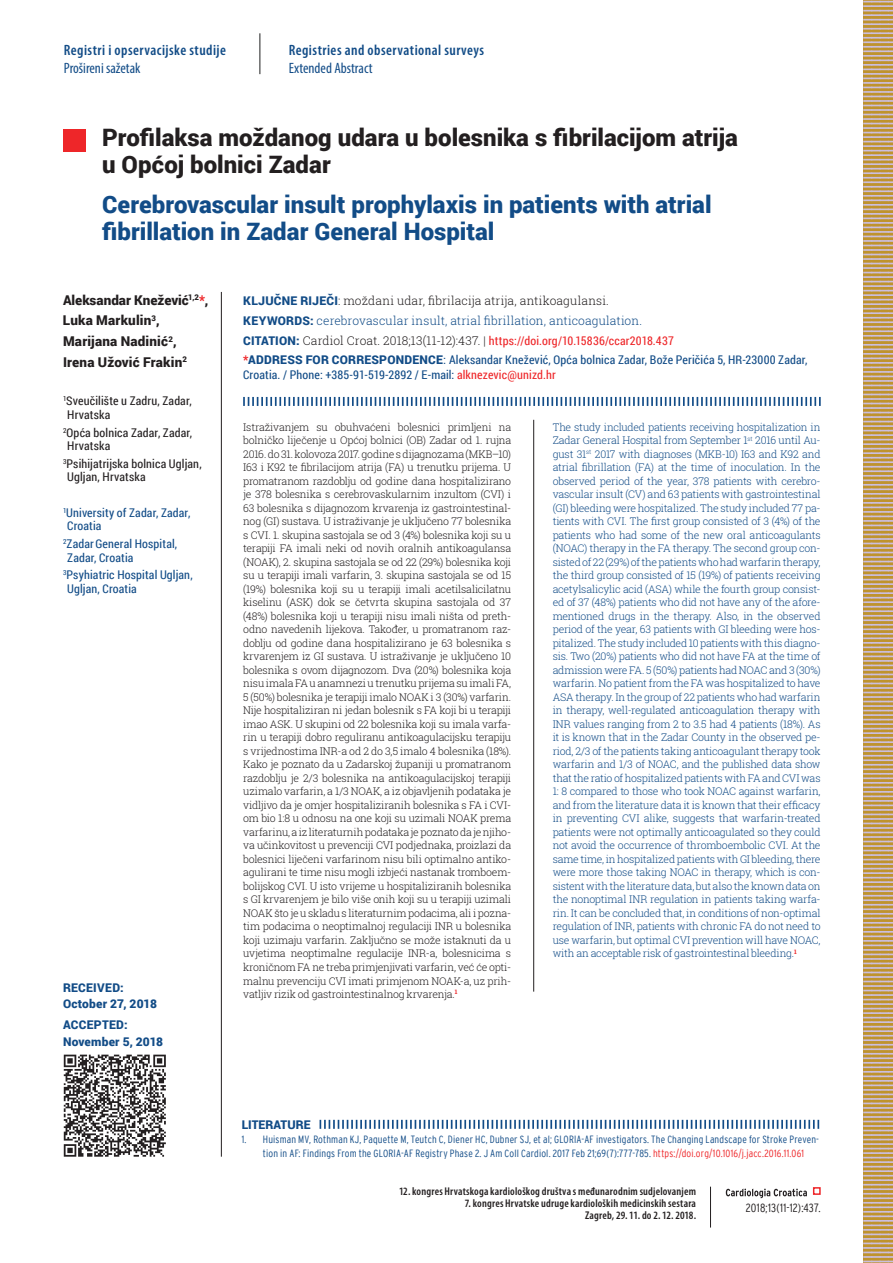
<style>
.page{position:relative;width:893px;height:1263px;background:#fff}
.page>*{position:absolute;margin:0;border:0;box-sizing:border-box;transform-origin:0 0}
.t1{font:900 24px/27px "Roboto";color:#124c87}
.t2{font:900 24px/27px "Roboto";color:#231f20}
.t3{font:600 condensed 15px "Myriad Pro";letter-spacing:.03em;color:#124c87}
.t4{font:condensed 15px "Myriad Pro";color:#124c87}
.t5{font:900 13.5px/20.7px "Roboto";letter-spacing:.01em;color:#231f20}
.t6{font:12px/13.5px "Roboto Condensed";letter-spacing:.015em;color:#124c87}
.t7{font:300 12px/20.7px "Roboto Slab";letter-spacing:.01em;color:#124c87}
.t8{font:12px/13.5px "Roboto Condensed";letter-spacing:.015em;color:#231f20}
.t9{font:900 12px/16.5px "Roboto";letter-spacing:.015em;color:#124c87}
.t10{font:12px "Roboto Condensed";letter-spacing:.015em;color:#ee2629}
.t11{font:300 condensed 12px "Interstate";letter-spacing:.02em;color:#231f20}
.t12{font:600 condensed 11.25px/12px "Myriad Pro";letter-spacing:.015em;color:#231f20;text-align:right}
.t13{font:300 10.5px/13.5px "Roboto Slab";letter-spacing:-.015em;color:#231f20;text-align:justify}
.t14{font:300 10.5px/13.5px "Roboto Slab";letter-spacing:-.02em;color:#124c87;text-align:justify}
.t15{font:300 condensed 10.5px/13.5px "Interstate";letter-spacing:.015em;color:#124c87}
.s1{color:#ee2629}
.s2{font-family:"Roboto";font-weight:900}
.s3{color:#231f20}
.s4{font-family:"Roboto";font-weight:900;color:#124c87}
.s5{font-family:"Roboto Slab";font-weight:300;color:#231f20}
.s6{font-family:"Roboto"}
</style>
<div class="page">
<svg style="left:726px;top:1188px;width:81px;height:10px"></svg>
<div style="left:813px;top:1187px;width:8px;height:8px;border:2px solid #ee2629"></div>
<hr style="left:710px;top:1187px;width:1px;height:40px;background:#231f20">
<hr style="left:260px;top:33px;width:1px;height:41px;background:#1f2020">
<svg style="left:863px;top:0;width:30px;height:1263px;background:#c3a26d"></svg>
<div style="left:63px;top:129px;width:23px;height:22px;background:#ee2629"></div>
<hr style="left:221px;top:292px;width:1px;height:865px;background:#231f20">
<svg style="left:243px;top:397px;width:578px;height:9px"></svg>
<svg style="left:320px;top:1120px;width:499px;height:9px"></svg>
<hr style="left:533px;top:420px;width:1px;height:571px;background:#231f20">
<svg style="left:64px;top:1055px;width:102px;height:102px"></svg>
<h2 class="t3" style="left:64px;top:42px;width:164px">Registri i opservacijske studije</h2>
<h2 class="t4" style="left:64px;top:59px;width:78px">Prošireni sažetak</h2>
<h2 class="t3" style="left:289px;top:42px;width:197px">Registries and observational surveys</h2>
<h2 class="t4" style="left:289px;top:59px;width:85px">Extended Abstract</h2>
<h1 class="t2" style="left:102px;top:123px;width:637px">Profilaksa moždanog udara u bolesnika s fibrilacijom atrija u Općoj bolnici Zadar</h1>
<h1 class="t1" style="left:102px;top:190px;width:611px">Cerebrovascular insult prophylaxis in patients with atrial fibrillation in Zadar General Hospital</h1>
<p class="t5" style="left:63px;top:289px;width:147px">Aleksandar Knežević<sup>1,2</sup><span class="s1">*</span>,<br>Luka Markulin<sup>3</sup>,<br>Marijana Nadinić<sup>2</sup>,<br>Irena Užović Frakin<sup>2</sup></p>
<p class="t8" style="left:67px;top:394px;width:126px;text-indent:-4px"><sup>1</sup>Sveučilište u Zadru, Zadar,<br>Hrvatska</p>
<p class="t8" style="left:67px;top:425px;width:127px;text-indent:-4px"><sup>2</sup>Opća bolnica Zadar, Zadar,<br>Hrvatska</p>
<p class="t8" style="left:67px;top:456px;width:136px;text-indent:-4px"><sup>3</sup>Psihijatrijska bolnica Ugljan,<br>Ugljan, Hrvatska</p>
<p class="t6" style="left:67px;top:505px;width:125px;text-indent:-4px"><sup>1</sup>University of Zadar, Zadar,<br>Croatia</p>
<p class="t6" style="left:67px;top:537px;width:112px;text-indent:-4px"><sup>2</sup>ZadarGeneral Hospital,<br>Zadar, Croatia</p>
<p class="t6" style="left:67px;top:568px;width:127px;text-indent:-4px"><sup>3</sup>Psyhiatric Hospital Ugljan,<br>Ugljan, Croatia</p>
<p class="t9" style="left:63px;top:979px;width:95px">Received:<br>October 27, 2018</p>
<p class="t9" style="left:63px;top:1016px;width:102px">Accepted:<br>November 5, 2018</p>
<p class="t7" style="left:243px;top:289px;width:400px"><span class="s2">KLJUČNE RIJEČI</span><span class="s3">: moždani udar, fibrilacija atrija, antikoagulansi.<br></span><span class="s2">KEYWORDS:</span> cerebrovascular insult, atrial fibrillation, anticoagulation.</p>
<p class="t10" style="left:243px;top:332px;width:432px"><span class="s4">CITATION:</span> <span class="s5">Cardiol Croat. 2018;13(11-12):437. |</span> https://doi.org/10.15836/ccar2018.437</p>
<p class="t9" style="left:243px;top:351px;width:22px"><span class="s1">*</span>Address</p>
<p class="t9" style="left:306px;top:351px;width:9px">for</p>
<p class="t9" style="left:332px;top:351px;width:9px">correspondence</p>
<p class="t6" style="left:243px;top:352px;width:566px;line-height:15px;text-indent:200px"><span class="s6">:</span> Aleksandar Knežević, Opća bolnica Zadar, Bože Peričića 5, HR-23000 Zadar,<br>Croatia. / Phone: +385-91-519-2892 / E-mail: <span class="s1">alknezevic@unizd.hr</span></p>
<p class="t13" style="left:243px;top:420px;width:269px">Istraživanjem su obuhvaćeni bolesnici primljeni na bolničko liječenje u Općoj bolnici (OB) Zadar od 1. rujna 2016. do 31. kolovoza 2017. godine s dijagnozama (MKB–10)<br>I63 i K92 te fibrilacijom atrija (FA) u trenutku prijema. U promatranom razdoblju od godine dana hospitalizirano je 378 bolesnika s cerebrovaskularnim inzultom (CVI) i 63 bolesnika s dijagnozom krvarenja iz gastrointestinal&shy;nog (GI) sustava. U istraživanje je uključeno 77 bolesnika s CVI. 1. skupina sastojala se od 3 (4%) bolesnika koji su u terapiji FA imali neki od novih oralnih antikoagulansa (NOAK), 2. skupina sastojala se od 22 (29%) bolesnika koji su u terapiji imali varfarin, 3. skupina sastojala se od 15 (19%) bolesnika koji su u terapiji imali acetilsalicilatnu kiselinu (ASK) dok se četvrta skupina sastojala od 37 (48%) bolesnika koji u terapiji nisu imali ništa od preth&shy;odno navedenih lijekova. Također, u promatranom raz&shy;doblju od godine dana hospitalizirano je 63 bolesnika s krvarenjem iz GI sustava. U istraživanje je uključeno 10 bolesnika s ovom dijagnozom. Dva (20%) bolesnika koja nisu imala FA u anamnezi u trenutku prijema su imali FA, 5 (50%) bolesnika je terapiji imalo NOAK i 3 (30%) varfarin.<br>Nije hospitaliziran ni jedan bolesnik s FA koji bi u terapiji imao ASK. U skupini od 22 bolesnika koji su imala varfa&shy;rin u terapiji dobro reguliranu antikoagulacijsku terapiju s vrijednostima INR-a od 2 do 3,5 imalo 4 bolesnika (18%).<br>Kako je poznato da u Zadarskoj županiji u promatranom razdoblju je 2/3 bolesnika na antikoagulacijskoj terapiji uzimalo varfarin, a 1/3 NOAK, a iz objavljenih podataka je vidljivo da je omjer hospitaliziranih bolesnika s FA i CVI&shy;om bio 1:8 u odnosu na one koji su uzimali NOAK prema varfarinu, a iz literaturnih podataka je poznato da je njiho&shy;va učinkovitost u prevenciji CVI podjednaka, proizlazi da bolesnici liječeni varfarinom nisu bili optimalno antiko&shy;agulirani te time nisu mogli izbjeći nastanak tromboem&shy;bolijskog CVI. U isto vrijeme u hospitaliziranih bolesnika s GI krvarenjem je bilo više onih koji su u terapiji uzimali NOAK što je u skladu s literaturnim podacima, ali i pozna&shy;tim podacima o neoptimalnoj regulaciji INR u bolesnika koji uzimaju varfarin. Zaključno se može istaknuti da u uvjetima neoptimalne regulacije INR-a, bolesnicima s kroničnom FA ne treba primjenjivati varfarin, već će opti&shy;malnu prevenciju CVI imati primjenom NOAK-a, uz prih&shy;vatljiv rizik od gastrointestinalnog krvarenja.<sup>1</sup></p>
<p class="t14" style="left:553px;top:420px;width:269px">The study included patients receiving hospitalization in Zadar General Hospital from September 1<sup>st</sup> 2016 until Au&shy;gust 31<sup>st</sup> 2017 with diagnoses (MKB-10) I63 and K92 and atrial fibrillation (FA) at the time of inoculation. In the observed period of the year, 378 patients with cerebro&shy;vascular insult (CV) and 63 patients with gastrointestinal (GI) bleeding were hospitalized. The study included 77 pa&shy;tients with CVI. The first group consisted of 3 (4%) of the patients who had some of the new oral anticoagulants (NOAC) therapy in the FA therapy. The second group con&shy;sisted of 22 (29%) of the patients who had warfarin therapy, the third group consisted of 15 (19%) of patients receiving acetylsalicylic acid (ASA) while the fourth group consist&shy;ed of 37 (48%) patients who did not have any of the afore&shy;mentioned drugs in the therapy. Also, in the observed period of the year, 63 patients with GI bleeding were hos&shy;pitalized. The study included 10 patients with this diagno&shy;sis. Two (20%) patients who did not have FA at the time of admission were FA. 5 (50%) patients had NOAC and 3 (30%) warfarin. No patient from the FA was hospitalized to have ASA therapy. In the group of 22 patients who had warfarin in therapy, well-regulated anticoagulation therapy with INR values ranging from 2 to 3.5 had 4 patients (18%). As it is known that in the Zadar County in the observed pe&shy;riod, 2/3 of the patients taking anticoagulant therapy took warfarin and 1/3 of NOAC, and the published data show that the ratio of hospitalized patients with FA and CVI was 1: 8 compared to those who took NOAC against warfarin, and from the literature data it is known that their efficacy in preventing CVI alike, suggests that warfarin-treated patients were not optimally anticoagulated so they could not avoid the occurrence of thromboembolic CVI. At the same time, in hospitalized patients with GI bleeding, there were more those taking NOAC in therapy, which is con&shy;sistent with the literature data, but also the known data on the nonoptimal INR regulation in patients taking warfa&shy;rin. It can be concluded that, in conditions of non-optimal regulation of INR, patients with chronic FA do not need to use warfarin, but optimal CVI prevention will have NOAC, with an acceptable risk of gastrointestinal bleeding.<sup>1</sup></p>
<p class="t9" style="left:242px;top:1116px;width:70px">LITERATURE</p>
<p class="t15" style="left:263px;top:1133px;width:558px;text-indent:-21px">1. Huisman MV, Rothman KJ, Paquette M, Teutch C, Diener HC, Dubner SJ, et al; GLORIA-AF investigators. The Changing Landscape for Stroke Preven&shy;tion in AF: Findings From the GLORIA-AF Registry Phase 2. J Am Coll Cardiol. 2017 Feb 21;69(7):777-785. <span class="s1">https://doi.org/10.1016/j.jacc.2016.11.061</span></p>
<p class="t12" style="left:399px;top:1185px;width:299px">12. kongres Hrvatskoga kardiološkog društva s međunarodnim sudjelovanjem</p>
<p class="t12" style="left:465px;top:1197px;width:233px">7. kongres Hrvatske udruge kardioloških medicinskih sestara<br>Zagreb, 29. 11. do 2. 12. 2018.</p>
<p class="t11" style="left:746px;top:1201px;width:76px">2018;13(11-12):437.</p>
</div>
